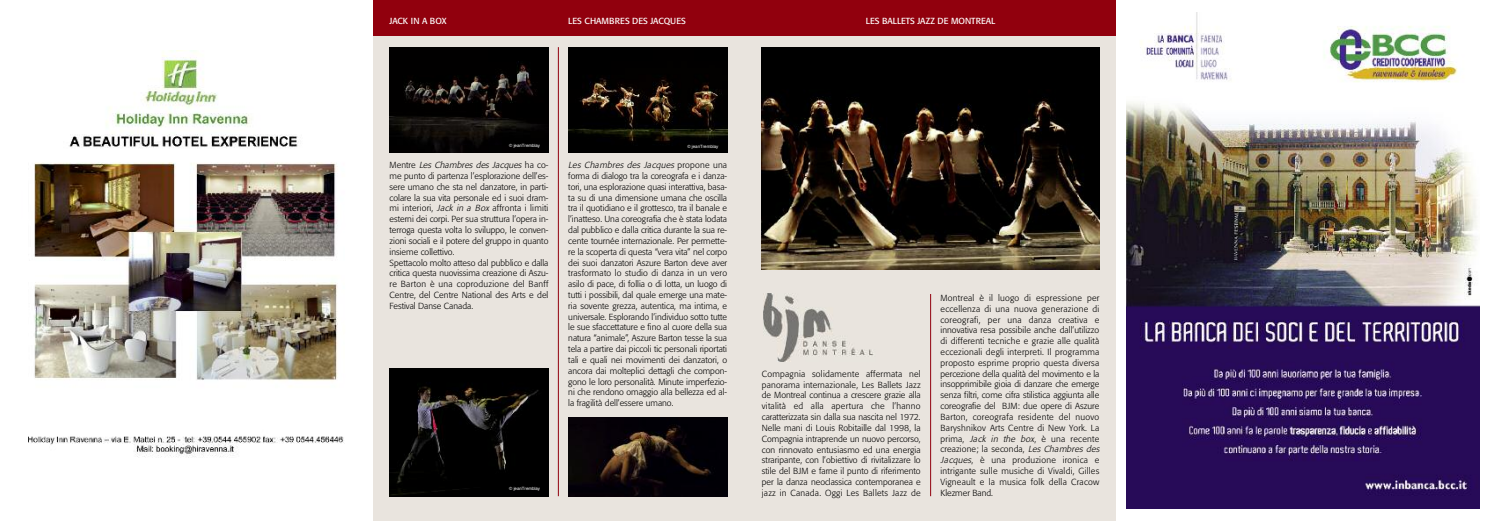
<style>
.page{position:relative;width:1489px;height:521px;background:#fff}
.page>*{position:absolute;margin:0;border:0;box-sizing:border-box;transform-origin:0 0}
.t1{font:300 8.75px/10.8px "Formata";letter-spacing:.005em;color:#000;text-align:justify}
.t2{font:300 8.75px/10.8px "Formata";letter-spacing:.03em;color:#000}
.t3{font:8.75px "Formata";color:#fff}
.t4{font:4.38px "Helvetica";color:#fff}
.s1{font-style:italic}
</style>
<div class="page">
<div style="left:372px;top:0;width:744px;height:521px;background:#e9e4de"></div>
<div style="left:372px;top:0;width:744px;height:36px;background:#91000d"></div>
<img style="left:1126px;top:12px;width:352px;height:496px">
<hr style="left:558px;top:47px;width:1px;height:449px;background:#91000d">
<img style="left:568px;top:47px;width:159px;height:106px">
<img style="left:389px;top:47px;width:159px;height:106px">
<img style="left:28px;top:55px;width:316px;height:403px">
<hr style="left:930px;top:294px;width:1px;height:202px;background:#91000d">
<img style="left:761px;top:47px;width:338px;height:222px">
<img style="left:763px;top:294px;width:110px;height:68px">
<img style="left:389px;top:368px;width:159px;height:128px">
<img style="left:568px;top:417px;width:159px;height:79px">
<p class="t3" style="left:389px;top:18px;width:58px">JACK IN A BOX</p>
<p class="t3" style="left:568px;top:18px;width:119px">LES CHAMBRES DES JACQUES</p>
<p class="t3" style="left:865px;top:18px;width:131px">LES BALLETS JAZZ DE MONTREAL</p>
<p class="t4" style="left:509px;top:144px;width:32px">© jeanTremblay</p>
<p class="t4" style="left:687px;top:144px;width:32px">© jeanTremblay</p>
<p class="t1" style="left:389px;top:160px;width:160px;text-align:left">Mentre <span class="s1">Les Chambres des Jacques</span> ha co&shy;me punto di partenza l’esplorazione dell’es&shy;sere umano che sta nel danzatore, in parti&shy;colare la sua vita personale ed i suoi dram&shy;mi interiori, <span class="s1">Jack in a Box</span> affronta i limiti esterni dei corpi. Per sua struttura l’opera in&shy;terroga questa volta lo sviluppo, le conven&shy;zioni sociali e il potere del gruppo in quanto insieme collettivo.<br>Spettacolo molto atteso dal pubblico e dalla critica questa nuovissima creazione di Aszu&shy;re Barton è una coproduzione del Banff Centre, del Centre National des Arts e del Festival Danse Canada.</p>
<p class="t1" style="left:568px;top:160px;width:160px"><span class="s1">Les Chambres des Jacques</span> p ro p o n e u n a forma di dialogo tra la coreografa e i danza&shy;tori, una esplorazione quasi interattiva, basa&shy;ta su di una dimensione umana che oscilla tra il quotidiano e il grottesco, tra il banale e l’inatteso. Una coreografia che è stata lodata dal pubblico e dalla critica durante la sua re&shy;cente tournée internazionale. Per permette&shy;re la scoperta di questa “vera vita” nel corpo dei suoi danzatori Aszure Barton deve aver trasformato lo studio di danza in un vero asilo di pace, di follia o di lotta, un luogo di tutti i possibili, dal quale emerge una mate&shy;ria sovente grezza, autentica, ma intima, e universale. Esplorando l’individuo sotto tutte le sue sfaccettature e fino al cuore della sua natura “animale”, Aszure Barton tesse la sua tela a partire dai piccoli tic personali riportati tali e quali nei movimenti dei danzatori, o ancora dai molteplici dettagli che compon&shy;gono le loro personalità. Minute imperfezio&shy;ni che rendono omaggio alla bellezza ed al&shy;la fragilità dell’essere umano.</p>
<p class="t4" style="left:509px;top:487px;width:32px">© jeanTremblay</p>
<p class="t1" style="left:761px;top:369px;width:160px">Compagnia solidamente affermata nel panorama internazionale, Les Ballets Jazz de Montreal continua a crescere grazie alla vitalità ed alla apertura che l’hanno caratterizzata sin dalla sua nascita nel 1972.<br>Nelle mani di Louis Robitaille dal 1998, la Compagnia intraprende un nuovo percorso, con rinnovato entusiasmo ed una energia straripante, con l’obiettivo di rivitalizzare lo stile del BJM e farne il punto di riferimento per la danza neoclassica contemporanea e jazz in Canada. Oggi Les Ballets Jazz de</p>
<p class="t2" style="left:940px;top:293px;width:162px">Montreal è il luogo di espressione per eccellenza di una nuova generazione di coreografi, per una danza creativa e innovativa resa possibile anche dall’utilizzo di differenti tecniche e grazie alle qualità eccezionali degli interpreti. Il programma proposto esprime proprio questa diversa percezione della qualità del movimento e la insopprimibile gioia di danzare che emerge senza filtri, come cifra stilistica aggiunta alle coreografie del BJM: due opere di Aszure Barton, coreografa residente del nuovo Baryshnikov Arts Centre di New York. La prima, <span class="s1">Jack in the box</span>, è una recente creazione; la seconda, <span class="s1">Les Chambres des Jacques</span>, è una produzione ironica e intrigante sulle musiche di Vivaldi, Gilles Vigneault e la musica folk della Cracow Klezmer Band.</p>
</div>
